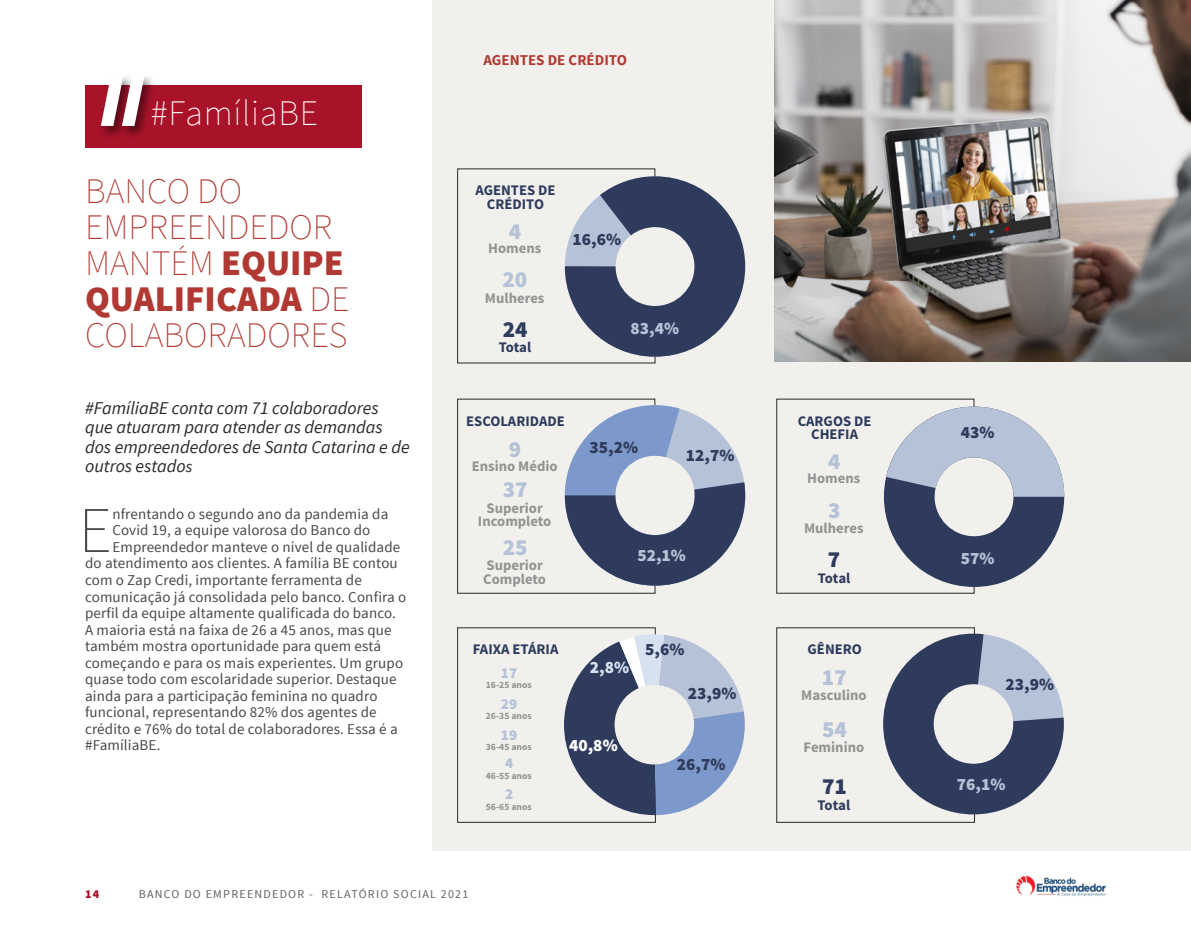
<style>
.page{position:relative;width:1191px;height:936px;background:#fff}
.page>*{position:absolute;margin:0;border:0;box-sizing:border-box;transform-origin:0 0}
.t1{font:200 64.95px "Source Sans Pro";color:#484848}
.t2{font:200 36px/36px "Source Sans Pro";color:#b03a33}
.t3{font:200 36px "Source Sans Pro";letter-spacing:.02em;color:#fff}
.t4{font:900 23.1px "Source Sans Pro";color:#b5c2d7}
.t5{font:900 23.1px "Source Sans Pro";color:#2e3b5c}
.t6{font:900 22.95px "Source Sans Pro";color:#b5c2d7}
.t7{font:900 22.95px "Source Sans Pro";color:#2e3b5c}
.t8{font:italic 18px/19.5px "Source Sans Pro";color:#292929}
.t9{font:900 17.25px "Source Sans Pro";color:#2e3b5c}
.t10{font:900 17.25px "Source Sans Pro";color:#b5c2d7}
.t11{font:900 17.25px "Source Sans Pro";color:#fff}
.t12{font:900 17.25px "Source Sans Pro";color:#d7e2f1}
.t13{font:900 15.15px "Source Sans Pro";color:#b5c2d7}
.t14{font:15px "Source Sans Pro";letter-spacing:.01em;color:#484848}
.t15{font:700 15px "Source Sans Pro";color:#b03a33}
.t16{font:700 14.7px/13.6px "Source Sans Pro";color:#939393;text-align:center}
.t17{font:700 14.7px/13.6px "Source Sans Pro";color:#2e3b5c;text-align:center}
.t18{font:12px "Source Sans Pro";letter-spacing:.1em;color:#636363}
.t19{font:900 12px "Source Sans Pro";color:#a9132a}
.t20{font:700 9.6px "Source Sans Pro";color:#939393}
.s1{font-weight:900}
.s2{font-size:16.5px}
</style>
<div class="page">
<img style="left:1016px;top:875px;width:90px;height:22px">
<div style="left:432px;top:0;width:759px;height:850px;background:#f1f0ec"></div>
<div style="left:85px;top:85px;width:276px;height:62px;background:#a9132a"></div>
<div style="left:97px;top:73px;width:59px;height:67px;background:#000;opacity:.5"></div>
<svg style="left:101px;top:75px;width:44px;height:51px"></svg>
<svg style="left:457px;top:168px;width:288px;height:195px"></svg>
<svg style="left:457px;top:398px;width:288px;height:195px"></svg>
<svg style="left:457px;top:627px;width:287px;height:195px"></svg>
<svg style="left:776px;top:398px;width:288px;height:195px"></svg>
<svg style="left:776px;top:627px;width:287px;height:195px"></svg>
<img style="left:774px;top:0;width:417px;height:361px">
<h2 class="t3" style="left:151px;top:92px;width:169px">#FamíliaBE</h2>
<h2 class="t2" style="left:85px;top:173px;width:266px">BANCO DO<br>EMPREENDEDOR<br>MANTÉM <span class="s1">EQUIPE<br>QUALIFICADA</span> DE<br>COLABORADORES</h2>
<p class="t8" style="left:85px;top:398px;width:326px">#FamíliaBE conta com 71 colaboradores que atuaram para atender as demandas dos empreendedores de Santa Catarina e de outros estado<span class="s2">s</span></p>
<h1 class="t1" style="left:79px;top:491px;width:35px">E</h1>
<p class="t14" style="left:112px;top:504px;width:277px">nfrentando o segundo ano da pandemia da</p>
<p class="t14" style="left:112px;top:521px;width:259px">Covid 19, a equipe valorosa do Banco do</p>
<p class="t14" style="left:112px;top:537px;width:289px">Empreendedor manteve o nível de qualidade</p>
<p class="t14" style="left:85px;top:554px;width:314px">do atendimento aos clientes. A família BE contou</p>
<p class="t14" style="left:85px;top:570px;width:278px">com o Zap Credi, importante ferramenta de</p>
<p class="t14" style="left:85px;top:587px;width:323px">comunicação já consolidada pelo banco. Confira o</p>
<p class="t14" style="left:85px;top:603px;width:312px">perfil da equipe altamente qualificada do banco.</p>
<p class="t14" style="left:85px;top:620px;width:308px">A maioria está na faixa de 26 a 45 anos, mas que</p>
<p class="t14" style="left:85px;top:636px;width:298px">também mostra oportunidade para quem está</p>
<p class="t14" style="left:85px;top:653px;width:319px">começando e para os mais experientes. Um grupo</p>
<p class="t14" style="left:85px;top:669px;width:313px">quase todo com escolaridade superior. Destaque</p>
<p class="t14" style="left:85px;top:686px;width:294px">ainda para a participação feminina no quadro</p>
<p class="t14" style="left:85px;top:702px;width:293px">funcional, representando 82% dos agentes de</p>
<p class="t14" style="left:85px;top:719px;width:314px">crédito e 76% do total de colaboradores. Essa é a</p>
<p class="t14" style="left:85px;top:735px;width:77px">#FamíliaBE.</p>
<p class="t15" style="left:483px;top:50px;width:145px">AGENTES DE CRÉDITO</p>
<p class="t17" style="left:475px;top:184px;width:82px">AGENTES DE<br>CRÉDITO</p>
<h3 class="t6" style="left:509px;top:216px;width:14px">4</h3>
<p class="t16" style="left:488px;top:242px;width:55px">Homens</p>
<h3 class="t6" style="left:502px;top:265px;width:26px">20</h3>
<p class="t16" style="left:485px;top:292px;width:61px">Mulheres</p>
<h3 class="t7" style="left:503px;top:314px;width:26px">24</h3>
<p class="t17" style="left:498px;top:341px;width:34px">Total</p>
<p class="t9" style="left:572px;top:228px;width:50px">16,6%</p>
<p class="t10" style="left:630px;top:316px;width:50px">83,4%</p>
<p class="t17" style="left:466px;top:414px;width:100px">ESCOLARIDADE</p>
<h3 class="t6" style="left:509px;top:434px;width:14px">9</h3>
<p class="t16" style="left:472px;top:459px;width:87px">Ensino Médio</p>
<h3 class="t6" style="left:503px;top:474px;width:26px">37</h3>
<p class="t16" style="left:478px;top:501px;width:75px">Superior<br>Incompleto</p>
<h3 class="t6" style="left:503px;top:532px;width:26px">25</h3>
<p class="t16" style="left:483px;top:559px;width:64px;text-align:left">Superior<br>Completo</p>
<p class="t9" style="left:589px;top:436px;width:50px">35,2%</p>
<p class="t9" style="left:686px;top:444px;width:50px">12,7%</p>
<p class="t10" style="left:637px;top:544px;width:50px">52,1%</p>
<p class="t17" style="left:473px;top:643px;width:87px">FAIXA ETÁRIA</p>
<p class="t13" style="left:501px;top:663px;width:18px">17</p>
<p class="t20" style="left:486px;top:678px;width:47px">16-25 anos</p>
<p class="t13" style="left:501px;top:693px;width:18px">29</p>
<p class="t20" style="left:486px;top:709px;width:47px">26-35 anos</p>
<p class="t13" style="left:501px;top:724px;width:18px">19</p>
<p class="t20" style="left:486px;top:740px;width:47px">36-45 anos</p>
<p class="t13" style="left:505px;top:753px;width:10px">4</p>
<p class="t20" style="left:486px;top:769px;width:47px">46-55 anos</p>
<p class="t13" style="left:505px;top:784px;width:10px">2</p>
<p class="t20" style="left:486px;top:800px;width:47px">56-65 anos</p>
<p class="t12" style="left:590px;top:655px;width:41px">2,8%</p>
<p class="t11" style="left:569px;top:733px;width:50px">40,8%</p>
<p class="t9" style="left:645px;top:638px;width:41px">5,6%</p>
<p class="t9" style="left:688px;top:681px;width:50px">23,9%</p>
<p class="t9" style="left:677px;top:752px;width:50px">26,7%</p>
<p class="t19" style="left:85px;top:886px;width:16px">14</p>
<p class="t18" style="left:139px;top:886px;width:331px">BANCO DO EMPREENDEDOR - RELATÓRIO SOCIAL 2021</p>
<p class="t17" style="left:797px;top:414px;width:75px">CARGOS DE<br>CHEFIA</p>
<h3 class="t6" style="left:828px;top:446px;width:14px">4</h3>
<p class="t16" style="left:807px;top:472px;width:55px">Homens</p>
<h3 class="t6" style="left:828px;top:495px;width:14px">3</h3>
<p class="t16" style="left:804px;top:522px;width:61px">Mulheres</p>
<h3 class="t7" style="left:828px;top:544px;width:14px">7</h3>
<p class="t17" style="left:817px;top:571px;width:34px">Total</p>
<p class="t17" style="left:807px;top:643px;width:56px">GÊNERO</p>
<h3 class="t4" style="left:822px;top:662px;width:26px">17</h3>
<p class="t16" style="left:801px;top:688px;width:67px">Masculino</p>
<h3 class="t4" style="left:822px;top:713px;width:26px">54</h3>
<p class="t16" style="left:803px;top:741px;width:62px">Feminino</p>
<h3 class="t5" style="left:822px;top:771px;width:26px">71</h3>
<p class="t17" style="left:817px;top:798px;width:34px">Total</p>
<p class="t9" style="left:960px;top:421px;width:35px">43%</p>
<p class="t10" style="left:960px;top:546px;width:35px">57%</p>
<p class="t9" style="left:1005px;top:673px;width:50px">23,9%</p>
<p class="t10" style="left:957px;top:773px;width:50px">76,1%</p>
</div>
